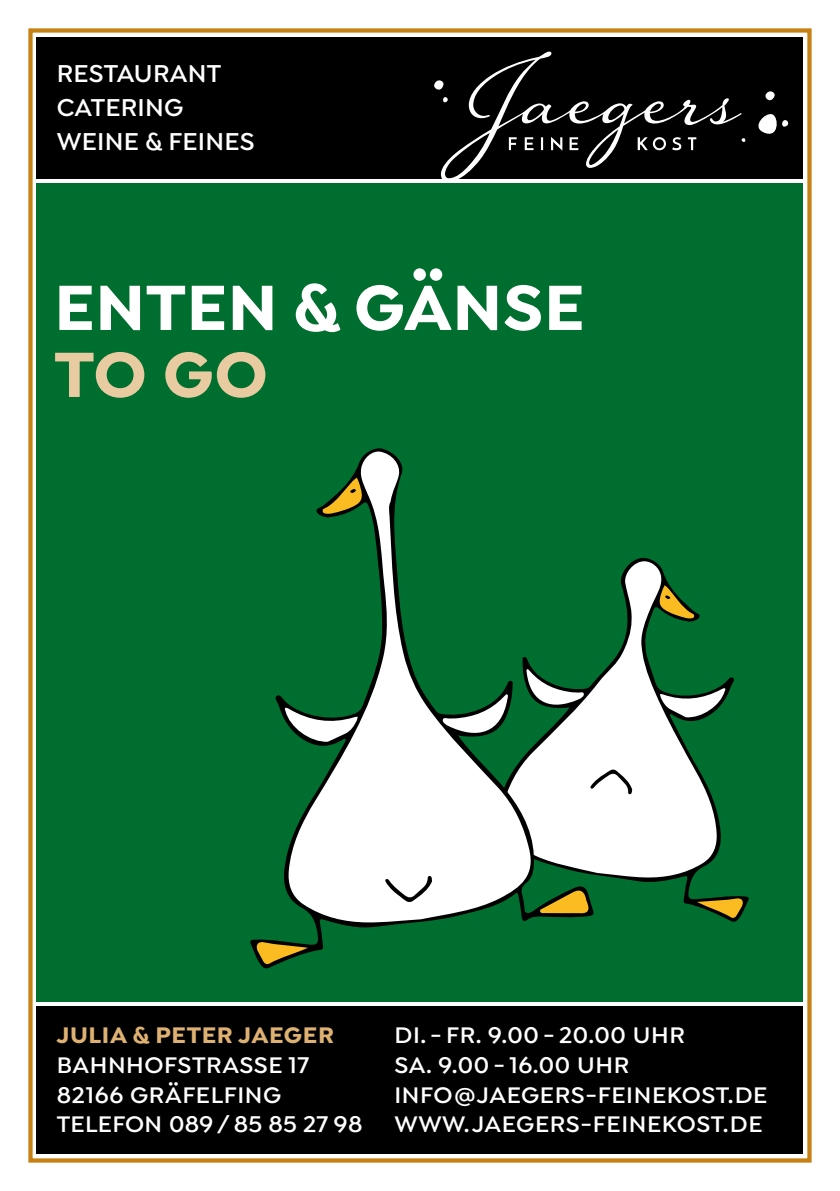
<style>
.page{position:relative;width:840px;height:1191px;background:#fff}
.page>*{position:absolute;margin:0;border:0;box-sizing:border-box;transform-origin:0 0}
.t1{font:700 68px "Isidora Sans";letter-spacing:.01em;color:#fff}
.t2{font:700 68px "Isidora Sans";color:#e9cba1}
.t3{font:600 26px/34px "Isidora Sans";letter-spacing:.01em;color:#fff}
.t4{font:600 24px/29.8px "Isidora Sans";letter-spacing:.025em;color:#fff}
.t5{font:700 24px "Isidora Sans";letter-spacing:.025em;color:#deb172}
</style>
<div class="page">
<div style="left:37px;top:183px;width:765px;height:819px;background:#006e2f"></div>
<div style="left:37px;top:1006px;width:765px;height:148px;background:#000"></div>
<div style="left:37px;top:37px;width:765px;height:142px;background:#000"></div>
<svg style="left:434px;top:52px;width:353px;height:127px"></svg>
<div style="left:28px;top:28px;width:783px;height:1134px;border:4px solid #c78013"></div>
<svg style="left:618px;top:557px;width:131px;height:365px"></svg>
<svg style="left:594px;top:561px;width:123px;height:317px;fill:#fff"></svg>
<svg style="left:659px;top:688px;width:66px;height:30px"></svg>
<svg style="left:594px;top:767px;width:37px;height:27px"></svg>
<svg style="left:656px;top:585px;width:38px;height:34px"></svg>
<svg style="left:696px;top:896px;width:48px;height:22px"></svg>
<svg style="left:250px;top:448px;width:344px;height:521px"></svg>
<svg style="left:287px;top:450px;width:248px;height:472px"></svg>
<svg style="left:284px;top:707px;width:73px;height:35px"></svg>
<svg style="left:442px;top:694px;width:66px;height:45px"></svg>
<svg style="left:539px;top:888px;width:51px;height:26px"></svg>
<svg style="left:254px;top:939px;width:54px;height:26px"></svg>
<svg style="left:384px;top:875px;width:48px;height:29px"></svg>
<svg style="left:321px;top:477px;width:43px;height:37px"></svg>
<p class="t3" style="left:57px;top:56px;width:198px">RESTAURANT<br>CATERI NG<br>WEI NE &amp; FEI NES</p>
<h1 class="t1" style="left:54px;top:265px;width:531px">ENTEN &amp; GÄNSE</h1>
<h1 class="t2" style="left:54px;top:332px;width:215px">TO GO</h1>
<p class="t5" style="left:57px;top:1020px;width:278px">JULIA &amp; PETER JAEGER</p>
<p class="t4" style="left:57px;top:1049px;width:307px">BAHNHOFSTRASSE 17<br>82166 GRÄFELFI NG<br>TELEFON 089 /85 85 27 98</p>
<p class="t4" style="left:394px;top:1020px;width:374px">DI. - FR. 9.00 - 20.00 UHR<br>SA. 9.00 - 16.00 UHR<br>I NFO@JAEGERS-FEI NEKOST.DE<br>WWW.JAEGERS-FEI NEKOST.DE</p>
</div>
